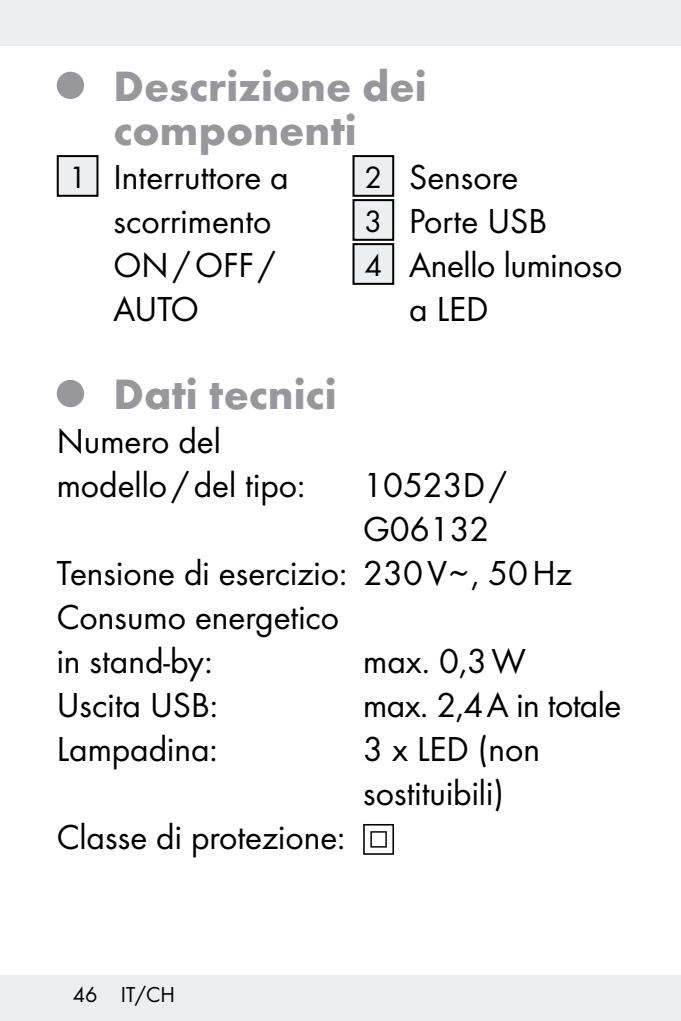
<style>
.page{position:relative;width:681px;height:1021px;background:#fff}
.page>*{position:absolute;margin:0;border:0;box-sizing:border-box;transform-origin:0 0}
.t1{font:700 44px/44px "Futura";color:#97979c}
.t2{font:36px/44px "Futura Boo";color:#000}
.t3{font:22.4px "Futura Boo";color:#000}
.s1{font-size:32px}
</style>
<div class="page">
<div style="left:0;top:0;width:680px;height:45px;background:#eceeef"></div>
<div style="left:0;top:975px;width:680px;height:45px;background:#eceeef"></div>
<div style="left:57px;top:72px;width:27px;height:27px;background:#97979c;border-radius:50%"></div>
<div style="left:58px;top:156px;width:39px;height:40px;background:#eceeef"></div>
<div style="left:57px;top:155px;width:41px;height:42px;border:2px solid #000"></div>
<div style="left:353px;top:156px;width:40px;height:40px;background:#eceeef"></div>
<div style="left:352px;top:155px;width:42px;height:42px;border:2px solid #000"></div>
<div style="left:353px;top:200px;width:40px;height:40px;background:#eceeef"></div>
<div style="left:352px;top:199px;width:42px;height:42px;border:2px solid #000"></div>
<div style="left:353px;top:244px;width:40px;height:40px;background:#eceeef"></div>
<div style="left:352px;top:243px;width:42px;height:42px;border:2px solid #000"></div>
<div style="left:57px;top:380px;width:27px;height:27px;background:#97979c;border-radius:50%"></div>
<svg style="left:363px;top:824px;width:31px;height:30px"></svg>
<p class="t1" style="left:113px;top:63px;width:314px">Descrizione dei componenti</p>
<p class="t2" style="left:113px;top:154px;width:177px;text-indent:-45px"><span class="s1">1</span> Interruttore a scorrimento<br>ON/OFF/<br>AUTO</p>
<p class="t2" style="left:364px;top:154px;width:155px"><span class="s1">2</span> Sensore</p>
<p class="t2" style="left:364px;top:198px;width:184px"><span class="s1">3</span> Porte USB</p>
<p class="t2" style="left:364px;top:242px;width:259px"><span class="s1">4</span> Anello luminoso</p>
<p class="t2" style="left:409px;top:286px;width:81px">a LED</p>
<p class="t1" style="left:113px;top:371px;width:224px">Dati tecnici</p>
<p class="t2" style="left:57px;top:418px;width:250px">Numero del modello/del tipo:</p>
<p class="t2" style="left:363px;top:462px;width:145px">10523D/</p>
<p class="t2" style="left:363px;top:506px;width:128px">G06132</p>
<p class="t2" style="left:57px;top:550px;width:516px">Tensione di esercizio: 230V~, 50Hz</p>
<p class="t2" style="left:57px;top:594px;width:284px">Consumo energetico</p>
<p class="t2" style="left:57px;top:638px;width:157px">in stand-by:</p>
<p class="t2" style="left:363px;top:638px;width:164px">max. 0,3W</p>
<p class="t2" style="left:57px;top:682px;width:162px">Uscita USB:</p>
<p class="t2" style="left:363px;top:682px;width:259px">max. 2,4A in totale</p>
<p class="t2" style="left:57px;top:726px;width:162px">Lampadina:</p>
<p class="t2" style="left:363px;top:726px;width:178px">3 x LED (non sostituibili)</p>
<p class="t2" style="left:57px;top:814px;width:290px">Classe di protezione:</p>
<p class="t3" style="left:73px;top:981px;width:104px">46 IT/CH</p>
</div>
